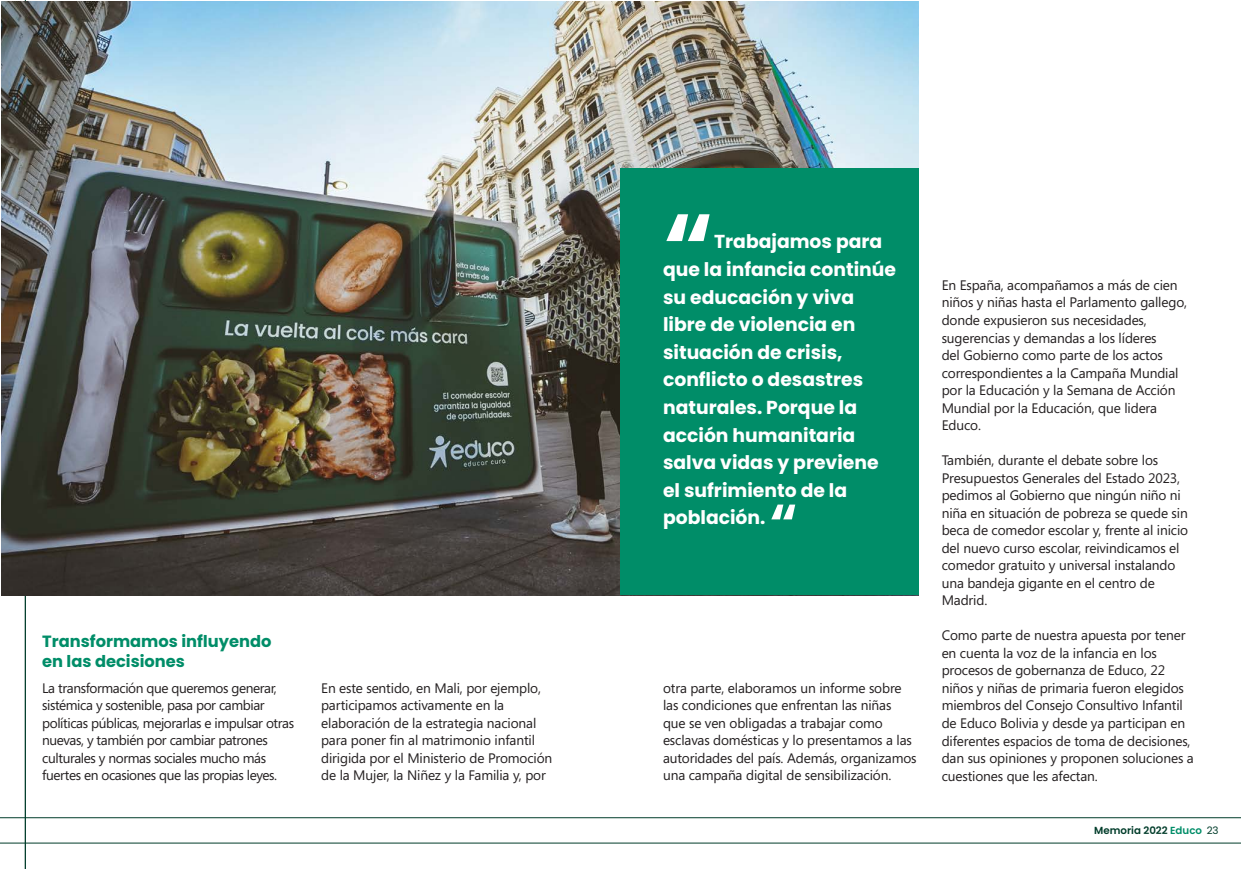
<style>
.page{position:relative;width:1241px;height:869px;background:#fff}
.page>*{position:absolute;margin:0;border:0;box-sizing:border-box;transform-origin:0 0}
.t1{font:600 106.25px "Poppins";color:#fff}
.t2{font:600 58.75px "Poppins";color:#fff}
.t3{font:700 18.75px/27.6px "Poppins";color:#fff}
.t4{font:700 16.25px "Poppins";color:#008d68}
.t5{font:13.75px/17.5px "Segoe";letter-spacing:-.01em;color:#231f20}
.t6{font:13.75px/17.5px "Segoe";letter-spacing:-.03em;color:#231f20}
.t7{font:600 10.25px "Poppins";color:#003c2a}
.s1{color:#008d68}
.s2{font-weight:400}
</style>
<div class="page">
<hr style="left:25px;top:0;width:1px;height:868px;background:#003c2a">
<img style="left:1px;top:1px;width:917px;height:594px">
<div style="left:620px;top:168px;width:298px;height:427px;background:#008d68"></div>
<hr style="left:0;top:842px;width:1240px;height:1px;background:#003c2a">
<hr style="left:0;top:817px;width:1240px;height:1px;background:#003c2a">
<p class="t1" style="left:663px;top:189px;width:52px">“</p>
<p class="t3" style="left:663px;top:228px;width:234px;text-indent:51px">Trabajamos para que la infancia continúe su educación y viva libre de violencia en situación de crisis, conflicto o desastres naturales. Porque la acción humanitaria salva vidas y previene el sufrimiento de la población.</p>
<p class="t2" style="left:769px;top:490px;width:30px">“</p>
<p class="t4" style="left:42px;top:631px;width:231px">Transformamos influyendo</p>
<p class="t4" style="left:42px;top:651px;width:144px">en las decisiones</p>
<p class="t6" style="left:42px;top:678px;width:253px">La transformación que queremos generar, sistémica y sostenible, pasa por cambiar políticas públicas, mejorarlas e impulsar otras nuevas, y también por cambiar patrones culturales y normas sociales mucho más fuertes en ocasiones que las propias leyes.</p>
<p class="t5" style="left:321px;top:678px;width:232px">En este sentido, en Mali, por ejemplo, participamos activamente en la elaboración de la estrategia nacional para poner fin al matrimonio infantil dirigida por el Ministerio de Promoción de la Mujer, la Niñez y la Familia y, por</p>
<p class="t5" style="left:663px;top:678px;width:255px">otra parte, elaboramos un informe sobre las condiciones que enfrentan las niñas que se ven obligadas a trabajar como esclavas domésticas y lo presentamos a las autoridades del país. Además, organizamos una campaña digital de sensibilización.</p>
<p class="t5" style="left:941px;top:276px;width:247px">En España, acompañamos a más de cien niños y niñas hasta el Parlamento gallego, donde expusieron sus necesidades, sugerencias y demandas a los líderes<br>del Gobierno como parte de los actos correspondientes a la Campaña Mundial por la Educación y la Semana de Acción Mundial por la Educación, que lidera Educo.</p>
<p class="t5" style="left:941px;top:451px;width:248px">También, durante el debate sobre los Presupuestos Generales del Estado 2023, pedimos al Gobierno que ningún niño ni niña en situación de pobreza se quede sin beca de comedor escolar y, frente al inicio del nuevo curso escolar, reivindicamos el comedor gratuito y universal instalando una bandeja gigante en el centro de Madrid.</p>
<p class="t5" style="left:941px;top:626px;width:253px">Como parte de nuestra apuesta por tener en cuenta la voz de la infancia en los procesos de gobernanza de Educo, 22 niños y niñas de primaria fueron elegidos miembros del Consejo Consultivo Infantil de Educo Bolivia y desde ya participan en diferentes espacios de toma de decisiones, dan sus opiniones y proponen soluciones a cuestiones que les afectan.</p>
<p class="t7" style="left:1093px;top:824px;width:126px">Memoria 2022 <span class="s1">Educo</span> <span class="s2">23</span></p>
</div>
